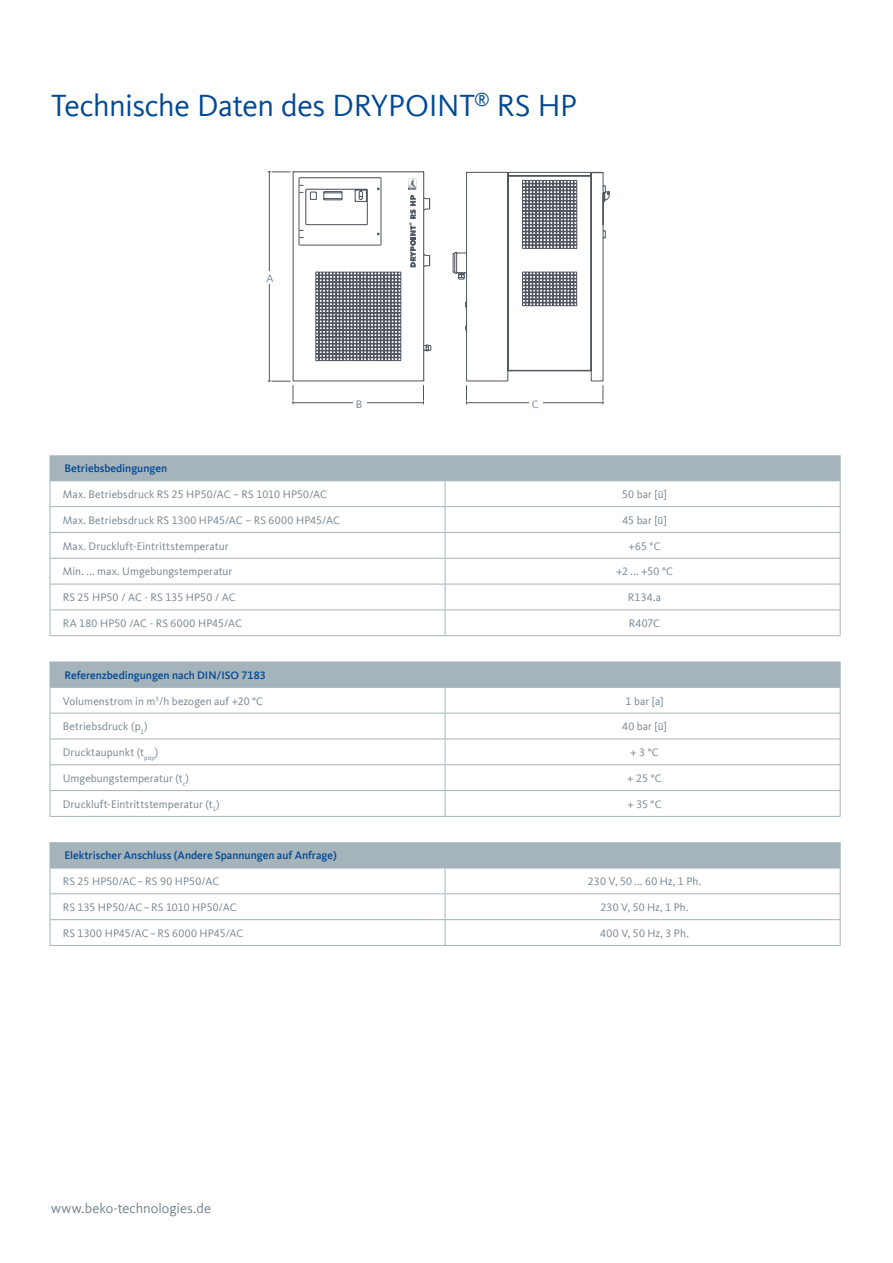
<style>
.page{position:relative;width:893px;height:1263px;background:#fff}
.page>*{position:absolute;margin:0;border:0;box-sizing:border-box;transform-origin:0 0}
.t1{font:31.5px "Kievit Offc Pro";letter-spacing:-.01em;color:#004993}
.t2{font:14.25px "Kievit Offc Pro";color:#73828d}
.t3{font:11.25px "Kievit Offc Pro";letter-spacing:.01em;color:#73828d}
.t4{font:500 11.25px "Kievit Offc Pro";color:#004993}
</style>
<div class="page">
<svg style="left:268px;top:171px;width:163px;height:233px"></svg>
<svg style="left:452px;top:172px;width:158px;height:232px"></svg>
<svg style="left:50px;top:455px;width:790px;height:413px"></svg>
<hr style="left:50px;top:790px;width:395px;height:1px;background:#a5b3bb">
<hr style="left:50px;top:506px;width:395px;height:1px;background:#a5b3bb">
<hr style="left:50px;top:532px;width:395px;height:1px;background:#a5b3bb">
<hr style="left:50px;top:558px;width:395px;height:1px;background:#a5b3bb">
<hr style="left:445px;top:558px;width:395px;height:1px;background:#a5b3bb">
<hr style="left:50px;top:584px;width:395px;height:1px;background:#a5b3bb">
<hr style="left:445px;top:584px;width:395px;height:1px;background:#a5b3bb">
<hr style="left:50px;top:609px;width:395px;height:1px;background:#a5b3bb">
<hr style="left:50px;top:713px;width:395px;height:1px;background:#a5b3bb">
<hr style="left:50px;top:738px;width:395px;height:1px;background:#a5b3bb">
<hr style="left:50px;top:764px;width:395px;height:1px;background:#a5b3bb">
<hr style="left:50px;top:816px;width:395px;height:1px;background:#a5b3bb">
<hr style="left:50px;top:893px;width:395px;height:1px;background:#a5b3bb">
<hr style="left:50px;top:919px;width:395px;height:1px;background:#a5b3bb">
<hr style="left:50px;top:945px;width:395px;height:1px;background:#a5b3bb">
<hr style="left:445px;top:506px;width:395px;height:1px;background:#a5b3bb">
<hr style="left:445px;top:532px;width:395px;height:1px;background:#a5b3bb">
<hr style="left:445px;top:609px;width:395px;height:1px;background:#a5b3bb">
<hr style="left:445px;top:713px;width:395px;height:1px;background:#a5b3bb">
<hr style="left:445px;top:738px;width:395px;height:1px;background:#a5b3bb">
<hr style="left:445px;top:764px;width:395px;height:1px;background:#a5b3bb">
<hr style="left:445px;top:790px;width:395px;height:1px;background:#a5b3bb">
<hr style="left:445px;top:893px;width:395px;height:1px;background:#a5b3bb">
<hr style="left:445px;top:919px;width:395px;height:1px;background:#a5b3bb">
<svg style="left:445px;top:869px;width:1px;height:76px"></svg>
<hr style="left:445px;top:945px;width:395px;height:1px;background:#a5b3bb">
<hr style="left:50px;top:635px;width:395px;height:1px;background:#a5b3bb">
<svg style="left:445px;top:481px;width:1px;height:154px"></svg>
<hr style="left:445px;top:635px;width:395px;height:1px;background:#a5b3bb">
<svg style="left:50px;top:661px;width:1px;height:155px"></svg>
<hr style="left:50px;top:687px;width:395px;height:1px;background:#a5b3bb">
<hr style="left:445px;top:687px;width:395px;height:1px;background:#a5b3bb">
<svg style="left:445px;top:688px;width:1px;height:128px"></svg>
<svg style="left:840px;top:661px;width:1px;height:155px"></svg>
<hr style="left:445px;top:816px;width:395px;height:1px;background:#a5b3bb">
<svg style="left:50px;top:842px;width:1px;height:103px"></svg>
<svg style="left:840px;top:842px;width:1px;height:103px"></svg>
<hr style="left:50px;top:868px;width:395px;height:1px;background:#a5b3bb">
<hr style="left:445px;top:868px;width:395px;height:1px;background:#a5b3bb">
<svg style="left:50px;top:455px;width:1px;height:180px"></svg>
<svg style="left:840px;top:455px;width:1px;height:180px"></svg>
<hr style="left:50px;top:480px;width:395px;height:1px;background:#a5b3bb">
<hr style="left:445px;top:480px;width:395px;height:1px;background:#a5b3bb">
<h1 class="t1" style="left:51px;top:87px;width:528px">Technische Daten des DRYPOINT<sup>®</sup> RS HP</h1>
<p class="t3" style="left:266px;top:271px;width:9px">A</p>
<p class="t3" style="left:356px;top:397px;width:8px">B</p>
<p class="t3" style="left:532px;top:397px;width:8px">C</p>
<p class="t4" style="left:64px;top:462px;width:104px">Betriebsbedingungen</p>
<p class="t3" style="left:63px;top:487px;width:266px">Max. Betriebsdruck RS 25 HP50/AC – RS 1010 HP50/AC</p>
<p class="t3" style="left:622px;top:487px;width:46px">50 bar [ü]</p>
<p class="t3" style="left:63px;top:513px;width:279px">Max. Betriebsdruck RS 1300 HP45/AC – RS 6000 HP45/AC</p>
<p class="t3" style="left:622px;top:513px;width:46px">45 bar [ü]</p>
<p class="t3" style="left:63px;top:539px;width:167px">Max. Druckluft-Eintrittstemperatur</p>
<p class="t3" style="left:628px;top:539px;width:34px">+65 °C</p>
<p class="t3" style="left:63px;top:565px;width:171px">Min. ... max. Umgebungstemperatur</p>
<p class="t3" style="left:616px;top:565px;width:59px">+2 ... +50 °C</p>
<p class="t3" style="left:63px;top:591px;width:175px">RS 25 HP50 / AC - RS 135 HP50 / AC</p>
<p class="t3" style="left:628px;top:591px;width:35px">R134.a</p>
<p class="t3" style="left:63px;top:616px;width:181px">RA 180 HP50 /AC - RS 6000 HP45/AC</p>
<p class="t3" style="left:629px;top:616px;width:33px">R407C</p>
<p class="t4" style="left:64px;top:668px;width:203px">Referenzbedingungen nach DIN/ISO 7183</p>
<p class="t3" style="left:63px;top:694px;width:202px">Volumenstrom in m<sup>3</sup>/h bezogen auf +20 °C</p>
<p class="t3" style="left:626px;top:694px;width:39px">1 bar [a]</p>
<p class="t3" style="left:63px;top:720px;width:86px">Betriebsdruck (p<sub>1</sub>)</p>
<p class="t3" style="left:622px;top:720px;width:46px">40 bar [ü]</p>
<p class="t3" style="left:63px;top:746px;width:97px">Drucktaupunkt (t<sub>pdp</sub>)</p>
<p class="t3" style="left:630px;top:746px;width:30px">+ 3 °C</p>
<p class="t3" style="left:63px;top:771px;width:128px">Umgebungstemperatur (t<sub>c</sub>)</p>
<p class="t3" style="left:627px;top:771px;width:36px">+ 25 °C</p>
<p class="t3" style="left:63px;top:797px;width:159px">Druckluft-Eintrittstemperatur (t<sub>1</sub>)</p>
<p class="t3" style="left:627px;top:797px;width:36px">+ 35 °C</p>
<p class="t4" style="left:64px;top:849px;width:274px">Elektrischer Anschluss (Andere Spannungen auf Anfrage)</p>
<p class="t3" style="left:63px;top:875px;width:158px">RS 25 HP50/AC–RS 90 HP50/AC</p>
<p class="t3" style="left:588px;top:875px;width:115px">230 V, 50 ... 60 Hz, 1 Ph.</p>
<p class="t3" style="left:63px;top:900px;width:175px">RS 135 HP50/AC–RS 1010 HP50/AC</p>
<p class="t3" style="left:600px;top:900px;width:89px">230 V, 50 Hz, 1 Ph.</p>
<p class="t3" style="left:63px;top:926px;width:182px">RS 1300 HP45/AC–RS 6000 HP45/AC</p>
<p class="t3" style="left:600px;top:926px;width:90px">400 V, 50 Hz, 3 Ph.</p>
<p class="t2" style="left:51px;top:1199px;width:161px">www.beko-technologies.de</p>
</div>
